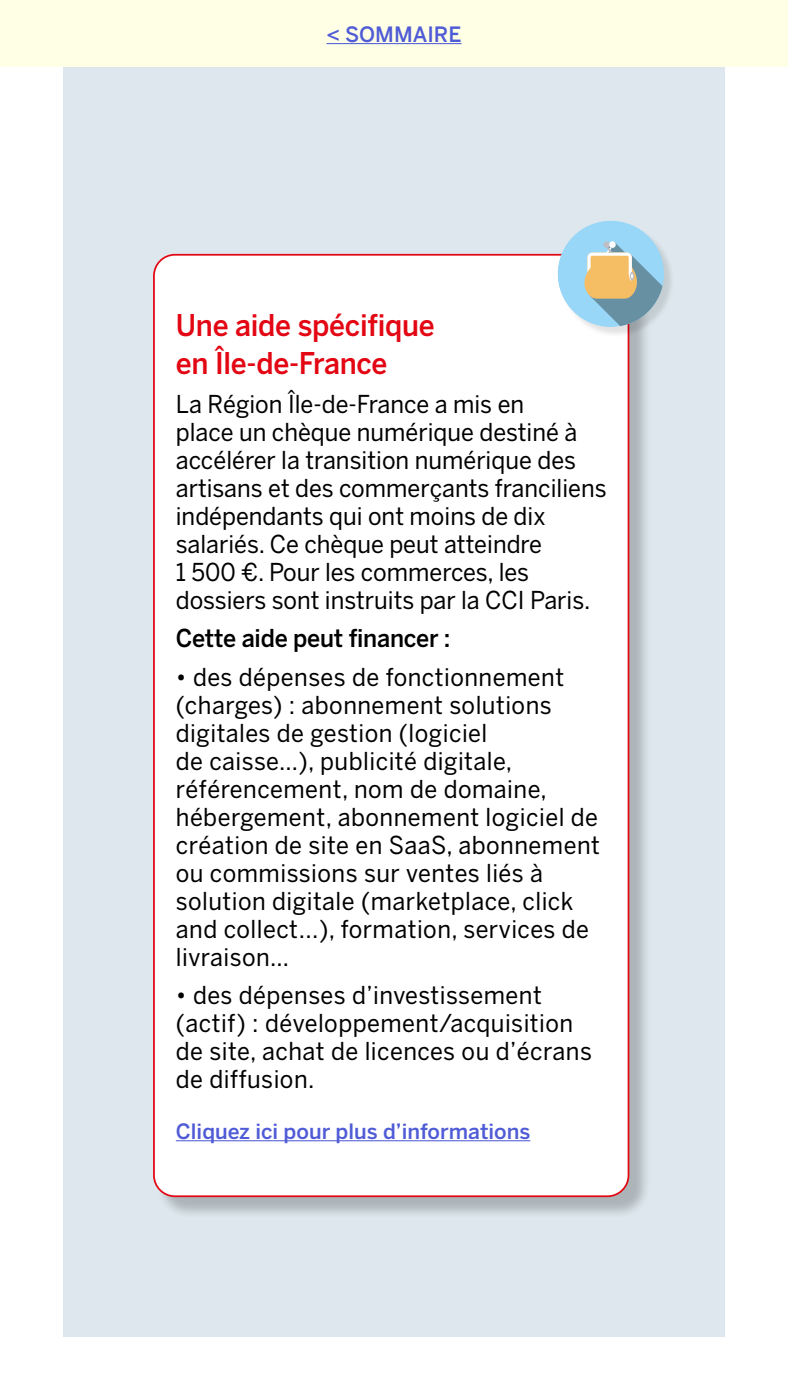
<style>
.page{position:relative;width:788px;height:1400px;background:#fff}
.page>*{position:absolute;margin:0;border:0;box-sizing:border-box;transform-origin:0 0}
.Texte_courant{font:500 29.75px/38.5px "Benton Sans";letter-spacing:-.01em;color:#e30613;scale:.95 1}
.Texte_courant-2{font:24.5px/28px "Benton Sans";letter-spacing:.02em;color:#000;scale:.95 1}
.Texte_courant-3{font:24.5px/28px "Benton Sans";color:#000;scale:.95 1}
.Texte_courant-4{font:500 24.5px "Benton Sans";letter-spacing:-.01em;color:#000;scale:.95 1}
.t1{font:500 21px "Benton Sans";color:#4f5cd6}
</style>
<div class="page">
<div style="left:63px;top:63px;width:661px;height:1274px;background:#dde7ed"></div>
<div style="left:155px;top:257px;width:496px;height:962px;background:#000;opacity:.22"></div>
<div style="left:154px;top:255px;width:474px;height:941px;background:#fff;border-radius:21px"></div>
<hr style="left:176px;top:1140px;width:354px;height:1px;background:#4f5cd6">
<div style="left:559px;top:223px;width:115px;height:115px;background:#000;opacity:.11"></div>
<div style="left:557px;top:221px;width:107px;height:106px;background:#98d7f7;border-radius:50%"></div>
<div style="left:603px;top:241px;width:7px;height:7px;background:#aec7d8;border-radius:50%"></div>
<svg style="left:584px;top:242px;width:78px;height:84px"></svg>
<div style="left:0;top:0;width:788px;height:66px;background:#ffffe6"></div>
<hr style="left:326px;top:43px;width:135px;height:1px;background:#4f5cd6">
<p class="t1" style="left:326px;top:21px;width:136px">&lt; SOMMAIRE</p>
<p class="Texte_courant" style="left:176px;top:305px;width:274px">Une aide spécifique en Île-de-France</p>
<p class="Texte_courant-3" style="left:176px;top:390px;width:455px">La Région Île-de-France a mis en<br>place un chèque numérique destiné à accélérer la transition numérique des artisans et des commerçants franciliens indépendants qui ont moins de dix salariés. Ce chèque peut atteindre<br>1 500 €. Pour les commerces, les dossiers sont instruits par la CCI Paris.</p>
<p class="Texte_courant-4" style="left:176px;top:624px;width:291px">Cette aide peut financer :</p>
<p class="Texte_courant-2" style="left:176px;top:663px;width:448px">• des dépenses de fonctionnement (charges) : abonnement solutions digitales de gestion (logiciel<br>de caisse…), publicité digitale, référencement, nom de domaine, hébergement, abonnement logiciel de création de site en SaaS, abonnement ou commissions sur ventes liés à solution digitale (marketplace, click and collect...), formation, services de livraison…</p>
<p class="Texte_courant-2" style="left:176px;top:981px;width:439px">• des dépenses d’investissement (actif) : développement/acquisition de site, achat de licences ou d’écrans de diffusion.</p>
<p class="t1" style="left:176px;top:1119px;width:356px">Cliquez ici pour plus d’informations</p>
</div>
